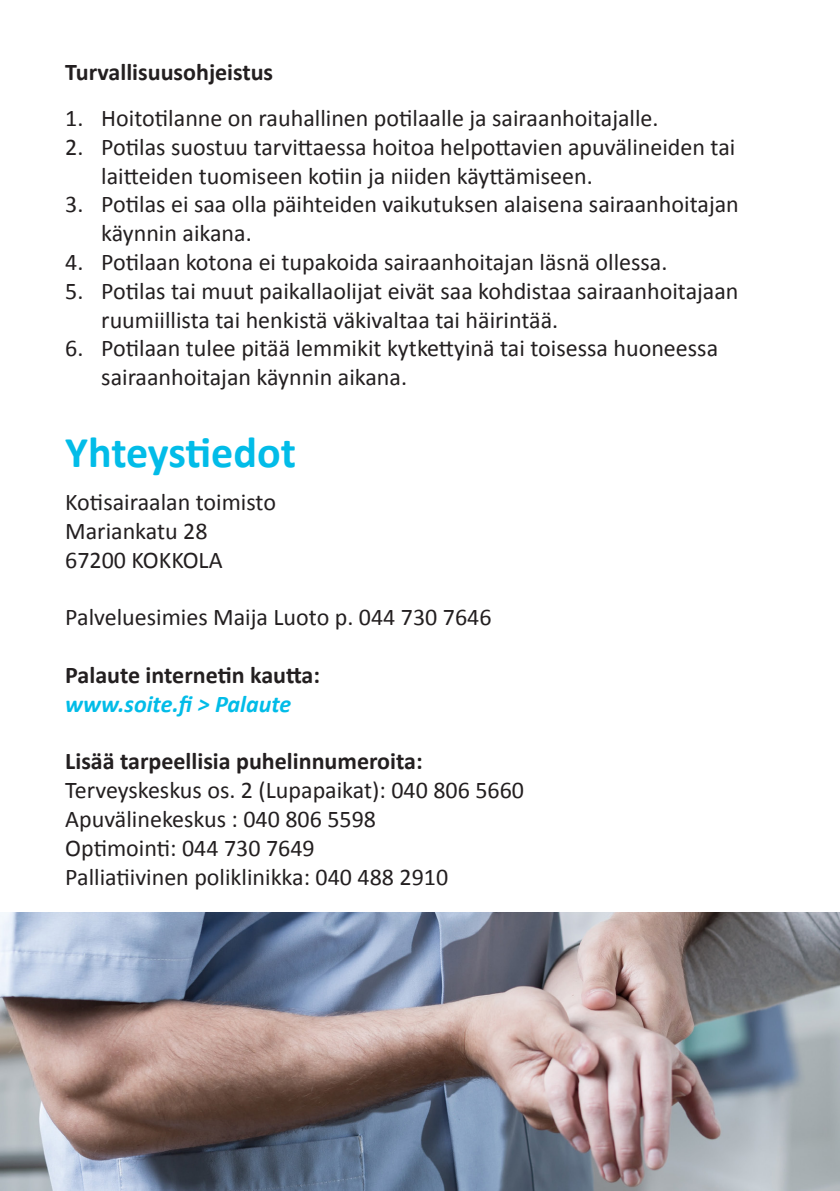
<style>
.page{position:relative;width:840px;height:1191px;background:#fff}
.page>*{position:absolute;margin:0;border:0;box-sizing:border-box;transform-origin:0 0}
.t1{font:700 44px "Calibri";letter-spacing:-.005em;color:#02bce8}
.t2{font:24px/28.8px "Calibri";color:#231f20}
.t3{font:700 24px/28.8px "Calibri";color:#231f20}
.s1{font-style:italic;color:#02bce8}
</style>
<div class="page">
<img style="left:0;top:912px;width:839px;height:279px">
<p class="t3" style="left:65px;top:58px;width:209px">Turvallisuusohjeistus</p>
<p class="t2" style="left:65px;top:104px;width:594px">1. Hoitotilanne on rauhallinen potilaalle ja sairaanhoitajalle.</p>
<p class="t2" style="left:101px;top:132px;width:635px;text-indent:-36px">2. Potilas suostuu tarvittaessa hoitoa helpottavien apuvälineiden tai laitteiden tuomiseen kotiin ja niiden käyttämiseen.</p>
<p class="t2" style="left:101px;top:190px;width:638px;text-indent:-36px">3. Potilas ei saa olla päihteiden vaikutuksen alaisena sairaanhoitajan käynnin aikana.</p>
<p class="t2" style="left:65px;top:248px;width:603px">4. Potilaan kotona ei tupakoida sairaanhoitajan läsnä ollessa.</p>
<p class="t2" style="left:101px;top:276px;width:638px;text-indent:-36px">5. Potilas tai muut paikallaolijat eivät saa kohdistaa sairaanhoitajaan ruumiillista tai henkistä väkivaltaa tai häirintää.</p>
<p class="t2" style="left:101px;top:334px;width:618px;text-indent:-36px">6. Potilaan tulee pitää lemmikit kytkettyinä tai toisessa huoneessa sairaanhoitajan käynnin aikana.</p>
<p class="t1" style="left:65px;top:424px;width:232px">Yhteystiedot</p>
<p class="t2" style="left:65px;top:488px;width:212px">Kotisairaalan toimisto</p>
<p class="t2" style="left:65px;top:516px;width:159px">Mariankatu 28<br>67200 KOKKOLA</p>
<p class="t2" style="left:65px;top:603px;width:427px">Palveluesimies Maija Luoto p. 044 730 7646</p>
<p class="t3" style="left:65px;top:660px;width:256px">Palaute internetin kautta: <span class="s1">www.soite.fi &gt; Palaute</span></p>
<p class="t3" style="left:65px;top:747px;width:359px">Lisää tarpeellisia puhelinnumeroita:</p>
<p class="t2" style="left:65px;top:776px;width:460px">Terveyskeskus os. 2 (Lupapaikat): 040 806 5660</p>
<p class="t2" style="left:65px;top:804px;width:312px">Apuvälinekeskus : 040 806 5598</p>
<p class="t2" style="left:65px;top:833px;width:251px">Optimointi: 044 730 7649</p>
<p class="t2" style="left:65px;top:862px;width:384px">Palliatiivinen poliklinikka: 040 488 2910</p>
</div>
